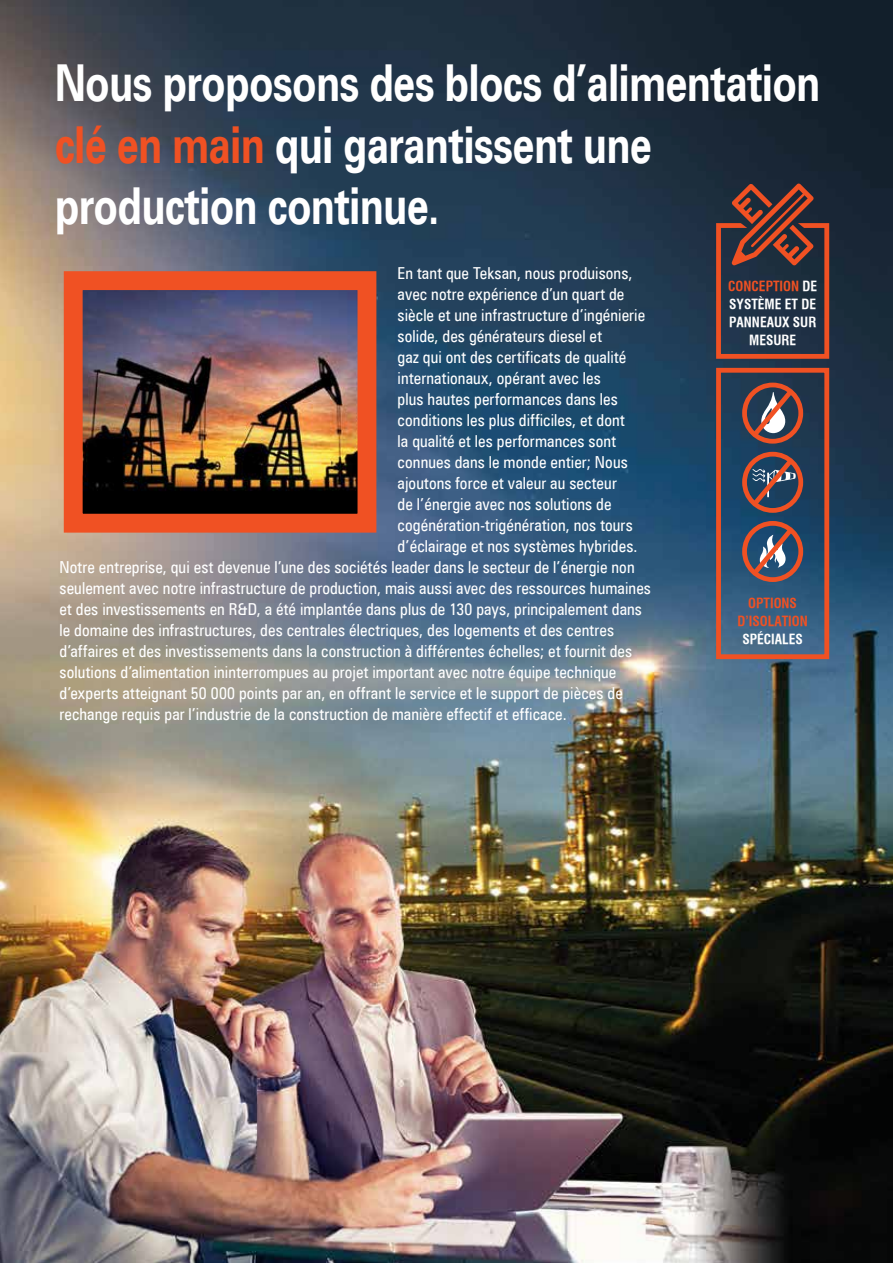
<style>
.page{position:relative;width:893px;height:1263px;background:#fff}
.page>*{position:absolute;margin:0;border:0;box-sizing:border-box;transform-origin:0 0}
.t1{font:700 51px/61.5px "Zurich BT";letter-spacing:-.02em;color:#fff;scale:.8 1}
.t2{font:condensed 16.5px "Zurich BT";letter-spacing:.005em;color:#fff}
.t3{font:700 condensed 13.5px/18px "Swiss 721";color:#fff;text-align:center}
.t4{font:700 condensed 13.5px/18px "Swiss 721";color:#f05123;text-align:center}
.s1{color:#f05123}
</style>
<div class="page">
<img style="left:0;top:0;width:893px;height:1263px">
<img style="left:84px;top:291px;width:272px;height:222px">
<div style="left:64px;top:271px;width:312px;height:262px;border:19px solid #f05123"></div>
<div style="left:716px;top:368px;width:113px;height:291px;border:5px solid #f05123"></div>
<div style="left:742px;top:383px;width:61px;height:61px;border:5px solid #f05123;border-radius:50%"></div>
<svg style="left:748px;top:385px;width:49px;height:57px;background:#7a5e60"></svg>
<div style="left:742px;top:521px;width:61px;height:61px;border:5px solid #f05123;border-radius:50%"></div>
<svg style="left:748px;top:523px;width:49px;height:57px;background:#6d5f6b"></svg>
<div style="left:742px;top:452px;width:61px;height:61px;border:5px solid #f05123;border-radius:50%"></div>
<svg style="left:748px;top:454px;width:49px;height:57px;background:#615059"></svg>
<svg style="left:714px;top:183px;width:118px;height:177px;background:#48353a"></svg>
<h1 class="t1" style="left:55px;top:52px;width:959px">Nous proposons des blocs d’alimentation <span class="s1">clé en main</span> qui garantissent une production continue.</h1>
<p class="t2" style="left:398px;top:263px;width:236px">En tant que Teksan, nous produisons,</p>
<p class="t2" style="left:398px;top:284px;width:228px">avec notre expérience d’un quart de</p>
<p class="t2" style="left:398px;top:305px;width:249px">siècle et une infrastructure d’ingénierie</p>
<p class="t2" style="left:398px;top:326px;width:206px">solide, des générateurs diesel et</p>
<p class="t2" style="left:398px;top:347px;width:230px">gaz qui ont des certificats de qualité</p>
<p class="t2" style="left:398px;top:368px;width:205px">internationaux, opérant avec les</p>
<p class="t2" style="left:398px;top:389px;width:222px">plus hautes performances dans les</p>
<p class="t2" style="left:398px;top:410px;width:229px">conditions les plus difficiles, et dont</p>
<p class="t2" style="left:398px;top:431px;width:220px">la qualité et les performances sont</p>
<p class="t2" style="left:398px;top:452px;width:232px">connues dans le monde entier; Nous</p>
<p class="t2" style="left:398px;top:473px;width:221px">ajoutons force et valeur au secteur</p>
<p class="t2" style="left:398px;top:494px;width:215px">de l’énergie avec nos solutions de</p>
<p class="t2" style="left:398px;top:515px;width:237px">cogénération-trigénération, nos tours</p>
<p class="t2" style="left:398px;top:536px;width:241px">d’éclairage et nos systèmes hybrides.</p>
<p class="t2" style="left:60px;top:557px;width:577px">Notre entreprise, qui est devenue l’une des sociétés leader dans le secteur de l’énergie non</p>
<p class="t2" style="left:60px;top:578px;width:593px">seulement avec notre infrastructure de production, mais aussi avec des ressources humaines</p>
<p class="t2" style="left:60px;top:599px;width:584px">et des investissements en R&amp;D, a été implantée dans plus de 130 pays, principalement dans</p>
<p class="t2" style="left:60px;top:620px;width:556px">le domaine des infrastructures, des centrales électriques, des logements et des centres</p>
<p class="t2" style="left:60px;top:641px;width:574px">d’affaires et des investissements dans la construction à différentes échelles; et fournit des</p>
<p class="t2" style="left:60px;top:662px;width:558px">solutions d’alimentation ininterrompues au projet important avec notre équipe technique</p>
<p class="t2" style="left:60px;top:683px;width:565px">d’experts atteignant 50 000 points par an, en offrant le service et le support de pièces de</p>
<p class="t2" style="left:60px;top:704px;width:509px">rechange requis par l’industrie de la construction de manière effectif et efficace.</p>
<p class="t3" style="left:728px;top:277px;width:90px"><span class="s1">CONCEPTION</span> DE<br>SYSTÈME ET DE<br>PANNEAUX SUR<br>MESURE</p>
<p class="t4" style="left:737px;top:594px;width:72px">OPTIONS<br>D’ISOLATION</p>
<p class="t3" style="left:742px;top:630px;width:62px">SPÉCIALES</p>
</div>
